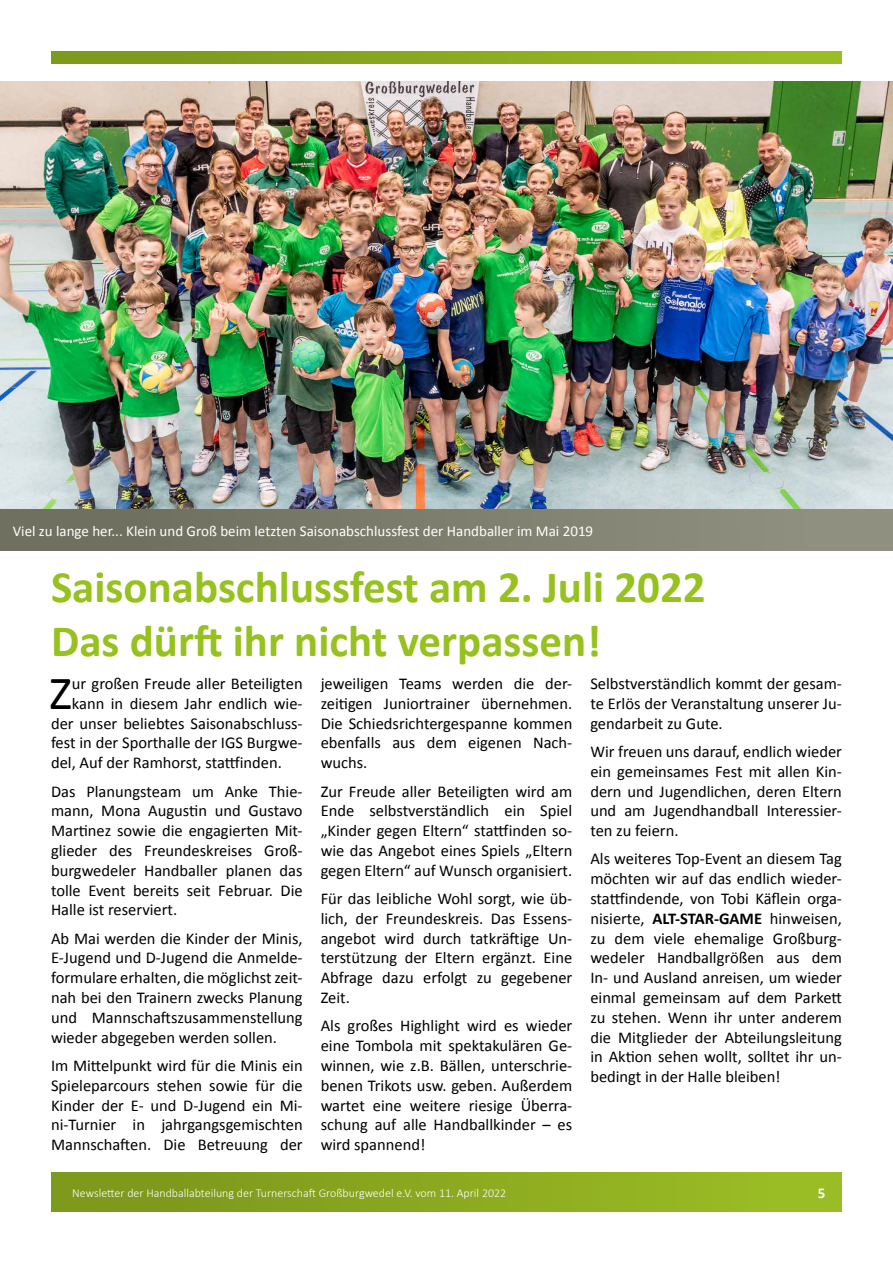
<style>
.page{position:relative;width:893px;height:1263px;background:#fff}
.page>*{position:absolute;margin:0;border:0;box-sizing:border-box;transform-origin:0 0}
.t1{font:47.7px "Calibri";color:#000}
.t2{font:700 45px/54px "Calibri";color:#96c11e}
.t3{font:16.5px/19.8px "Calibri";color:#000;text-align:justify}
.t4{font:15px "Calibri";color:#fff}
.t5{font:700 15px "Calibri";color:#fff}
.t6{font:300 12px "Calibri";color:#fff}
.s1{font-weight:700}
</style>
<div class="page">
<svg style="left:51px;top:51px;width:791px;height:13px;background:#8aa920"></svg>
<div style="left:51px;top:1172px;width:791px;height:40px;background:linear-gradient(to right,#7a951c,#9cbe24)"></div>
<img style="left:0;top:82px;width:893px;height:427px">
<div style="left:0;top:509px;width:893px;height:42px;background:linear-gradient(to right,#6c6c5c,#929282)"></div>
<p class="t4" style="left:13px;top:520px;width:582px">Viel zu lange her... Klein und Groß beim letzten Saisonabschlussfest der Handballer im Mai 2019</p>
<h2 class="t2" style="left:51px;top:559px;width:656px">Saisonabschlussfest am 2. Juli 2022<br>Das dürft ihr nicht verpassen!</h2>
<h1 class="t1" style="left:50px;top:660px;width:24px">Z</h1>
<p class="t3" style="left:72px;top:673px;width:232px">ur großen Freude aller Beteiligten</p>
<p class="t3" style="left:590px;top:673px;width:253px">Selbstverständlich kommt der gesam&shy;te Erlös der Veranstaltung unserer Ju&shy;gendarbeit zu Gute.</p>
<p class="t3" style="left:590px;top:741px;width:253px">Wir freuen uns darauf, endlich wieder ein gemeinsames Fest mit allen Kin&shy;dern und Jugendlichen, deren Eltern und am Jugendhandball Interessier&shy;ten zu feiern.</p>
<p class="t3" style="left:590px;top:848px;width:253px">Als weiteres Top-Event an diesem Tag möchten wir auf das endlich wieder&shy;stattfindende, von Tobi Käflein orga&shy;nisierte, <span class="s1">ALT-STAR-GAME</span> hinweisen, zu dem viele ehemalige Großburg&shy;wedeler Handballgrößen aus dem In- und Ausland anreisen, um wieder einmal gemeinsam auf dem Parkett zu stehen. Wenn ihr unter anderem die Mitglieder der Abteilungsleitung in Aktion sehen wollt, solltet ihr un&shy;bedingt in der Halle bleiben!</p>
<p class="t3" style="left:321px;top:673px;width:253px">jeweiligen Teams werden die der&shy;zeitigen Juniortrainer übernehmen.<br>Die Schiedsrichtergespanne kommen ebenfalls aus dem eigenen Nach&shy;wuchs.</p>
<p class="t3" style="left:321px;top:781px;width:253px">Zur Freude aller Beteiligten wird am Ende selbstverständlich ein Spiel „Kinder gegen Eltern“ stattfinden so&shy;wie das Angebot eines Spiels „Eltern gegen Eltern“ auf Wunsch organisiert.</p>
<p class="t3" style="left:321px;top:888px;width:253px">Für das leibliche Wohl sorgt, wie üb&shy;lich, der Freundeskreis. Das Essens&shy;angebot wird durch tatkräftige Un&shy;terstützung der Eltern ergänzt. Eine Abfrage dazu erfolgt zu gegebener Zeit.</p>
<p class="t3" style="left:321px;top:1015px;width:253px">Als großes Highlight wird es wieder eine Tombola mit spektakulären Ge&shy;winnen, wie z.B. Bällen, unterschrie&shy;benen Trikots usw. geben. Außerdem wartet eine weitere riesige Überra&shy;schung auf alle Handballkinder – es wird spannend!</p>
<p class="t3" style="left:72px;top:693px;width:232px">kann in diesem Jahr endlich wie-</p>
<p class="t3" style="left:51px;top:713px;width:253px">der unser beliebtes Saisonabschluss-</p>
<p class="t3" style="left:51px;top:733px;width:253px">fest in der Sporthalle der IGS Burgwe-</p>
<p class="t3" style="left:51px;top:752px;width:232px">del, Auf der Ramhorst, stattfinden.</p>
<p class="t3" style="left:51px;top:781px;width:253px">Das Planungsteam um Anke Thie&shy;mann, Mona Augustin und Gustavo Martinez sowie die engagierten Mit&shy;glieder des Freundeskreises Groß&shy;burgwedeler Handballer planen das tolle Event bereits seit Februar. Die Halle ist reserviert.</p>
<p class="t3" style="left:51px;top:928px;width:253px">Ab Mai werden die Kinder der Minis, E-Jugend und D-Jugend die Anmelde&shy;formulare erhalten, die möglichst zeit&shy;nah bei den Trainern zwecks Planung und Mannschaftszusammenstellung wieder abgegeben werden sollen.</p>
<p class="t3" style="left:51px;top:1055px;width:253px">Im Mittelpunkt wird für die Minis ein Spieleparcours stehen sowie für die Kinder der E- und D-Jugend ein Mi&shy;ni-Turnier in jahrgangsgemischten Mannschaften. Die Betreuung der</p>
<p class="t6" style="left:72px;top:1185px;width:436px">Newsletter der Handballabteilung der Turnerschaft Großburgwedel e.V. vom 11. April 2022</p>
<p class="t5" style="left:818px;top:1182px;width:9px">5</p>
</div>
